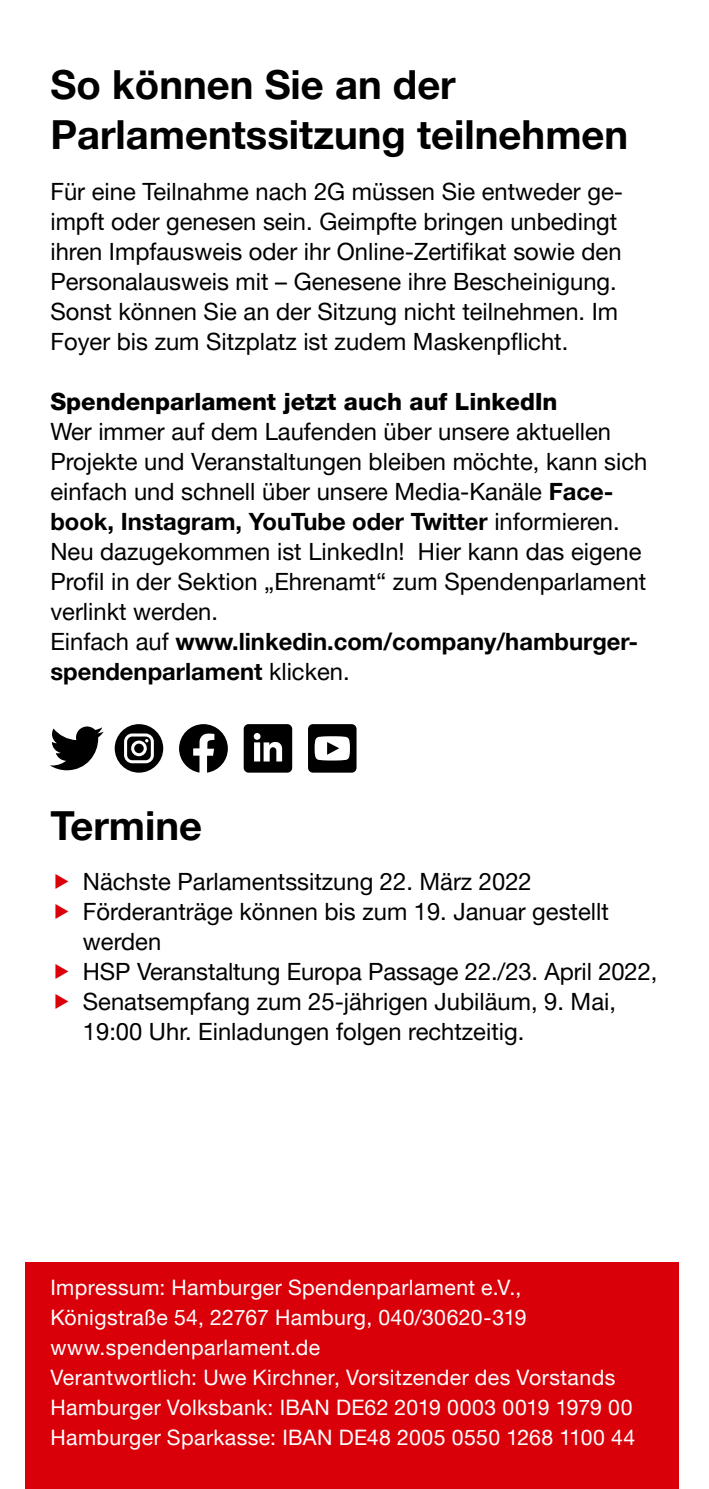
<style>
.page{position:relative;width:709px;height:1489px;background:#fff}
.page>*{position:absolute;margin:0;border:0;box-sizing:border-box;transform-origin:0 0}
.t1{font:700 40px/50px "Helvetica Neue LT Pro";color:#000}
.t2{font:23.75px/30px "Helvetica Neue LT Pro";color:#000}
.t3{font:800 23.75px "Helvetica Neue LT Pro";color:#000}
.t4{font:21.25px/30px "Helvetica Neue LT Pro";letter-spacing:.02em;color:#fff}
.s1{font-weight:700}
</style>
<div class="page">
<div style="left:26px;top:1261px;width:653px;height:227px;background:#da0009"></div>
<svg style="left:244px;top:724px;width:48px;height:48px"></svg>
<div style="left:115px;top:724px;width:48px;height:48px;background:#000;border-radius:50%"></div>
<div style="left:124px;top:733px;width:30px;height:30px;border:3px solid #fff;border-radius:7px"></div>
<div style="left:131px;top:740px;width:16px;height:16px;border:3px solid #fff;border-radius:50%"></div>
<svg style="left:50px;top:726px;width:54px;height:44px"></svg>
<svg style="left:179px;top:724px;width:49px;height:48px"></svg>
<div style="left:308px;top:724px;width:48px;height:48px;background:#000;border-radius:5px"></div>
<svg style="left:314px;top:736px;width:36px;height:24px"></svg>
<h1 class="t1" style="left:50px;top:59px;width:579px">So können Sie an der<br>Parlamentssitzung teilnehmen</h1>
<p class="t2" style="left:50px;top:175px;width:574px">Für eine Teilnahme nach 2G müssen Sie entweder ge&shy;impft oder genesen sein. Geimpfte bringen unbedingt ihren Impfausweis oder ihr Online-Zertifikat sowie den Personalausweis mit – Genesene ihre Bescheinigung.<br>Sonst können Sie an der Sitzung nicht teilnehmen. Im Foyer bis zum Sitzplatz ist zudem Maskenpflicht.</p>
<p class="t3" style="left:50px;top:387px;width:508px">Spendenparlament jetzt auch auf LinkedIn</p>
<p class="t2" style="left:50px;top:415px;width:598px">Wer immer auf dem Laufenden über unsere aktuellen Projekte und Veranstaltungen bleiben möchte, kann sich einfach und schnell über unsere Media-Kanäle <span class="s1">Face&shy;book, Instagram, YouTube oder Twitter</span> informieren.<br>Neu dazugekommen ist LinkedIn! Hier kann das eigene Profil in der Sektion „Ehrenamt“ zum Spendenparlament verlinkt werden.<br>Einfach auf <span class="s1">www.linkedin.com/company/hamburger&shy;spendenparlament</span> klicken.</p>
<h1 class="t1" style="left:50px;top:799px;width:153px">Termine</h1>
<p class="t2" style="left:83px;top:865px;width:576px">Nächste Parlamentssitzung 22. März 2022<br>Förderanträge können bis zum 19. Januar gestellt werden<br>HSP Veranstaltung Europa Passage 22./23. April 2022, Senatsempfang zum 25-jährigen Jubiläum, 9. Mai, 19:00 Uhr. Einladungen folgen rechtzeitig.</p>
<p class="t4" style="left:50px;top:1271px;width:586px">Impressum: Hamburger Spendenparlament e.V., Königstraße 54, 22767 Hamburg, 040/30620-319 www.spendenparlament.de<br>Verantwortlich: Uwe Kirchner, Vorsitzender des Vorstands Hamburger Volksbank: IBAN DE62 2019 0003 0019 1979 00<br>Hamburger Sparkasse: IBAN DE48 2005 0550 1268 1100 44</p>
</div>
